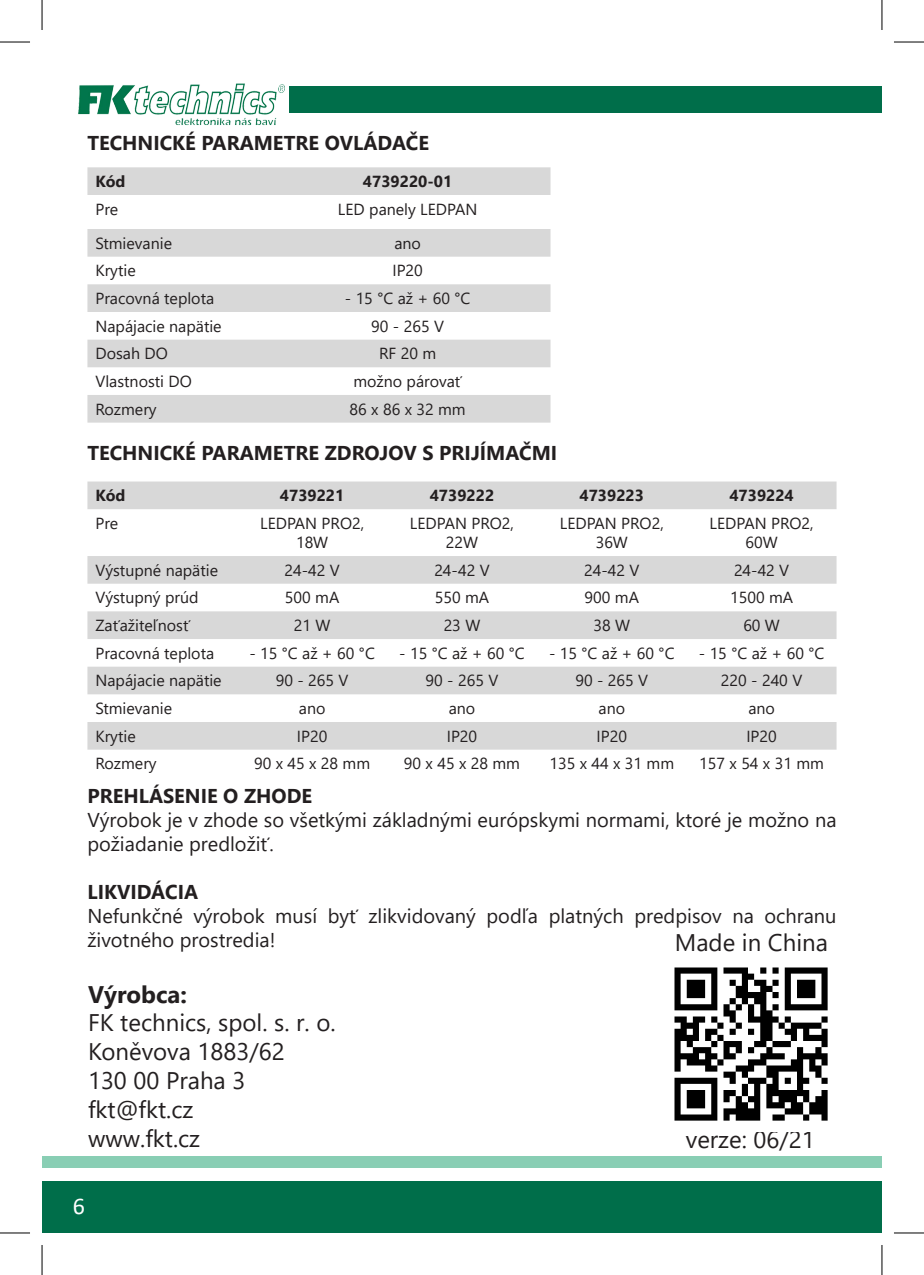
<style>
.page{position:relative;width:924px;height:1275px;background:#fff}
.page>*{position:absolute;margin:0;border:0;box-sizing:border-box;transform-origin:0 0}
.Text{font:24px "Segoe UI";color:#231f20}
.Podnadpis{font:700 24px "Segoe UI";color:#231f20}
.t1{font:24px "Calibri";color:#fff}
.Text-2{font:20px/24px "Segoe UI";color:#231f20}
.Podnadpis-2{font:700 20px "Segoe UI";color:#231f20}
.Text-3{font:700 20px "Segoe UI";color:#231f20}
.t2{font:16px/19.2px "Segoe UI";color:#231f20;text-align:center}
.t3{font:700 16px "Segoe UI";color:#231f20}
</style>
<div class="page">
<img style="left:78px;top:83px;width:207px;height:42px">
<div style="left:42px;top:1182px;width:839px;height:51px;background:#006e4a"></div>
<div style="left:42px;top:1156px;width:839px;height:11px;background:#89ceb4"></div>
<div style="left:289px;top:86px;width:592px;height:26px;background:#006e4a"></div>
<img style="left:674px;top:967px;width:154px;height:154px">
<svg style="left:87px;top:167px;width:463px;height:255px;fill:#d8d8d8"></svg>
<svg style="left:87px;top:481px;width:749px;height:268px;fill:#d9d9d9"></svg>
<hr style="left:0;top:42px;width:30px;height:1px;background:#000">
<hr style="left:893px;top:42px;width:30px;height:1px;background:#000">
<hr style="left:0;top:1232px;width:30px;height:1px;background:#000">
<hr style="left:893px;top:1232px;width:30px;height:1px;background:#000">
<hr style="left:42px;top:0;width:1px;height:30px;background:#000">
<hr style="left:42px;top:1245px;width:1px;height:30px;background:#000">
<hr style="left:881px;top:0;width:1px;height:30px;background:#000">
<hr style="left:881px;top:1245px;width:1px;height:30px;background:#000">
<p class="Podnadpis-2" style="left:87px;top:124px;width:343px">TECHNICKÉ PARAMETRE OVLÁDAČE</p>
<p class="t3" style="left:95px;top:166px;width:31px">Kód</p>
<p class="t3" style="left:363px;top:166px;width:91px">4739220-01</p>
<p class="t2" style="left:95px;top:198px;width:24px">Pre</p>
<p class="t2" style="left:338px;top:198px;width:141px">LED panely LEDPAN</p>
<p class="t2" style="left:95px;top:232px;width:78px">Stmievanie</p>
<p class="t2" style="left:394px;top:232px;width:28px">ano</p>
<p class="t2" style="left:95px;top:260px;width:42px">Krytie</p>
<p class="t2" style="left:392px;top:260px;width:32px">IP20</p>
<p class="t2" style="left:95px;top:287px;width:120px">Pracovná teplota</p>
<p class="t2" style="left:345px;top:287px;width:127px">- 15 °C až + 60 °C</p>
<p class="t2" style="left:95px;top:315px;width:128px">Napájacie napätie</p>
<p class="t2" style="left:371px;top:315px;width:74px">90 - 265 V</p>
<p class="t2" style="left:95px;top:342px;width:74px">Dosah DO</p>
<p class="t2" style="left:379px;top:342px;width:59px">RF 20 m</p>
<p class="t2" style="left:95px;top:370px;width:98px">Vlastnosti DO</p>
<p class="t2" style="left:353px;top:370px;width:110px">možno párovať</p>
<p class="t2" style="left:95px;top:398px;width:63px">Rozmery</p>
<p class="t2" style="left:349px;top:398px;width:117px">86 x 86 x 32 mm</p>
<p class="Podnadpis-2" style="left:87px;top:434px;width:471px">TECHNICKÉ PARAMETRE ZDROJOV S PRIJÍMAČMI</p>
<p class="t3" style="left:95px;top:480px;width:31px">Kód</p>
<p class="t3" style="left:280px;top:480px;width:66px">4739221</p>
<p class="t3" style="left:429px;top:480px;width:66px">4739222</p>
<p class="t3" style="left:579px;top:480px;width:66px">4739223</p>
<p class="t3" style="left:729px;top:480px;width:66px">4739224</p>
<p class="t2" style="left:95px;top:512px;width:24px">Pre</p>
<p class="t2" style="left:260px;top:512px;width:105px">LEDPAN PRO2,<br>18W</p>
<p class="t2" style="left:410px;top:512px;width:105px">LEDPAN PRO2,<br>22W</p>
<p class="t2" style="left:559px;top:512px;width:105px">LEDPAN PRO2,<br>36W</p>
<p class="t2" style="left:709px;top:512px;width:105px">LEDPAN PRO2,<br>60W</p>
<p class="t2" style="left:95px;top:559px;width:124px">Výstupné napätie</p>
<p class="t2" style="left:284px;top:559px;width:57px">24-42 V</p>
<p class="t2" style="left:434px;top:559px;width:57px">24-42 V</p>
<p class="t2" style="left:584px;top:559px;width:57px">24-42 V</p>
<p class="t2" style="left:733px;top:559px;width:57px">24-42 V</p>
<p class="t2" style="left:95px;top:586px;width:104px">Výstupný prúd</p>
<p class="t2" style="left:285px;top:586px;width:56px">500 mA</p>
<p class="t2" style="left:434px;top:586px;width:56px">550 mA</p>
<p class="t2" style="left:584px;top:586px;width:56px">900 mA</p>
<p class="t2" style="left:729px;top:586px;width:64px">1500 mA</p>
<p class="t2" style="left:95px;top:614px;width:96px">Zaťažiteľnosť</p>
<p class="t2" style="left:294px;top:614px;width:38px">21 W</p>
<p class="t2" style="left:443px;top:614px;width:38px">23 W</p>
<p class="t2" style="left:593px;top:614px;width:38px">38 W</p>
<p class="t2" style="left:743px;top:614px;width:38px">60 W</p>
<p class="t2" style="left:95px;top:642px;width:120px">Pracovná teplota</p>
<p class="t2" style="left:249px;top:642px;width:127px">- 15 °C až + 60 °C</p>
<p class="t2" style="left:399px;top:642px;width:127px">- 15 °C až + 60 °C</p>
<p class="t2" style="left:549px;top:642px;width:127px">- 15 °C až + 60 °C</p>
<p class="t2" style="left:698px;top:642px;width:127px">- 15 °C až + 60 °C</p>
<p class="t2" style="left:95px;top:669px;width:128px">Napájacie napätie</p>
<p class="t2" style="left:276px;top:669px;width:74px">90 - 265 V</p>
<p class="t2" style="left:425px;top:669px;width:74px">90 - 265 V</p>
<p class="t2" style="left:575px;top:669px;width:74px">90 - 265 V</p>
<p class="t2" style="left:720px;top:669px;width:83px">220 - 240 V</p>
<p class="t2" style="left:95px;top:697px;width:78px">Stmievanie</p>
<p class="t2" style="left:299px;top:697px;width:28px">ano</p>
<p class="t2" style="left:448px;top:697px;width:28px">ano</p>
<p class="t2" style="left:598px;top:697px;width:28px">ano</p>
<p class="t2" style="left:748px;top:697px;width:28px">ano</p>
<p class="t2" style="left:95px;top:725px;width:42px">Krytie</p>
<p class="t2" style="left:297px;top:725px;width:32px">IP20</p>
<p class="t2" style="left:446px;top:725px;width:32px">IP20</p>
<p class="t2" style="left:596px;top:725px;width:32px">IP20</p>
<p class="t2" style="left:746px;top:725px;width:32px">IP20</p>
<p class="t2" style="left:95px;top:752px;width:63px">Rozmery</p>
<p class="t2" style="left:254px;top:752px;width:117px">90 x 45 x 28 mm</p>
<p class="t2" style="left:404px;top:752px;width:117px">90 x 45 x 28 mm</p>
<p class="t2" style="left:549px;top:752px;width:126px">135 x 44 x 31 mm</p>
<p class="t2" style="left:699px;top:752px;width:126px">157 x 54 x 31 mm</p>
<p class="Podnadpis-2" style="left:87px;top:776px;width:226px">PREHLÁSENIE O ZHODE</p>
<p class="Text-2" style="left:87px;top:805px;width:750px">Výrobok je v zhode so všetkými základnými európskymi normami, ktoré je možno na požiadanie predložiť.</p>
<p class="Text-3" style="left:87px;top:872px;width:112px">LIKVIDÁCIA</p>
<p class="Text-2" style="left:87px;top:901px;width:750px">Nefunkčné výrobok musí byť zlikvidovaný podľa platných predpisov na ochranu životného prostredia!</p>
<p class="Text" style="left:674px;top:920px;width:155px">Made in China</p>
<p class="Podnadpis" style="left:88px;top:971px;width:100px">Výrobca:</p>
<p class="Text" style="left:88px;top:1000px;width:249px">FK technics, spol. s. r. o.</p>
<p class="Text" style="left:88px;top:1029px;width:198px">Koněvova 1883/62</p>
<p class="Text" style="left:88px;top:1058px;width:159px">130 00 Praha 3</p>
<p class="Text" style="left:88px;top:1086px;width:107px">fkt@fkt.cz</p>
<p class="Text" style="left:88px;top:1115px;width:113px">www.fkt.cz</p>
<p class="Text" style="left:685px;top:1117px;width:130px">verze: 06/21</p>
<p class="t1" style="left:73px;top:1189px;width:14px">6</p>
</div>
